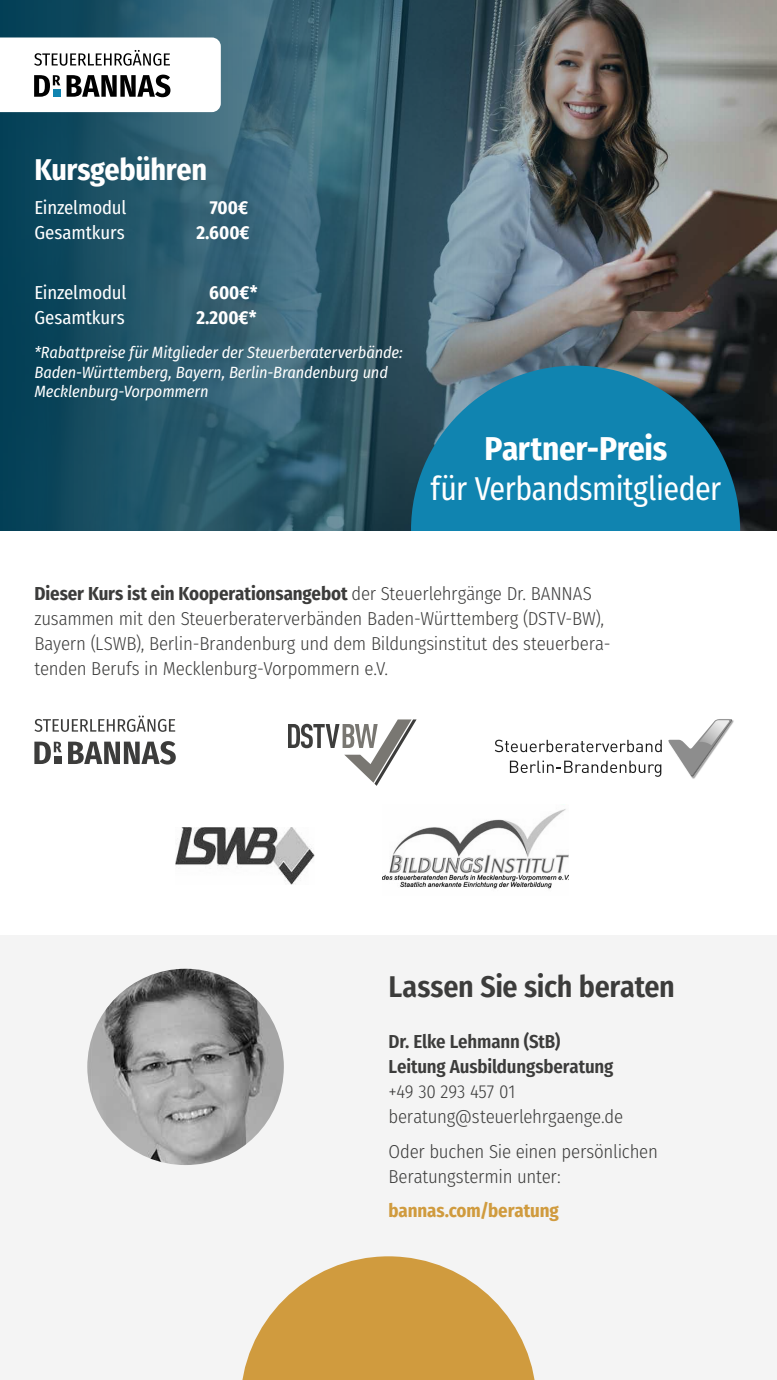
<style>
.page{position:relative;width:777px;height:1380px;background:#fff}
.page>*{position:absolute;margin:0;border:0;box-sizing:border-box;transform-origin:0 0}
.Einf__Abs{font:33px "Fira Sans Condensed";letter-spacing:-.02em;color:#fff;scale:.96 1}
.Einf__Abs-2{font:700 33px "Fira Sans Condensed";letter-spacing:-.015em;color:#fff}
.t1{font:600 30px "Fira Sans Condensed";letter-spacing:-.01em;color:#3c3c3b}
.Einf__Abs-3{font:700 30px "Fira Sans Condensed";letter-spacing:-.015em;color:#fff}
.t2{font:300 18.75px/25px "Fira Sans Condensed";letter-spacing:-.015em;color:#3c3c3b}
.t3{font:600 18.75px "Fira Sans Condensed";letter-spacing:-.01em;color:#3c3c3b}
.t4{font:18.75px "Fira Sans Condensed";letter-spacing:-.01em;color:#fff}
.t5{font:700 18.75px "Fira Sans Condensed";color:#fff}
.t6{font:700 18.75px "Fira Sans Condensed";letter-spacing:-.005em;color:#d09b3e}
.t7{font:italic 16.25px/19.5px "Fira Sans Condensed";letter-spacing:-.01em;color:#fff}
.s1{font-weight:700}
</style>
<div class="page">
<svg style="left:0;top:0;width:776px;height:531px;background:#3f5d69"></svg>
<div style="left:0;top:935px;width:776px;height:445px;background:#f4f4f4"></div>
<img style="left:87px;top:969px;width:197px;height:196px;border-radius:98px">
<svg style="left:0;top:38px;width:221px;height:74px"></svg>
<svg style="left:240px;top:1256px;width:296px;height:124px"></svg>
<div style="left:411px;top:366px;width:328px;height:328px;background:#1084b0;border-radius:50%"></div>
<div style="left:0;top:531px;width:776px;height:179px;background:#fff"></div>
<svg style="left:288px;top:719px;width:128px;height:67px"></svg>
<svg style="left:34px;top:741px;width:142px;height:24px"></svg>
<div style="left:54px;top:756px;width:7px;height:8px;background:#3c3c3b"></div>
<svg style="left:34px;top:716px;width:141px;height:16px"></svg>
<svg style="left:175px;top:827px;width:140px;height:58px"></svg>
<svg style="left:382px;top:809px;width:187px;height:80px"></svg>
<p class="Einf__Abs-3" style="left:34px;top:144px;width:174px">Kursgebühren</p>
<p class="t4" style="left:34px;top:194px;width:93px">Einzelmodul</p>
<p class="t5" style="left:209px;top:192px;width:40px">700€</p>
<p class="t4" style="left:34px;top:219px;width:92px">Gesamtkurs</p>
<p class="t5" style="left:196px;top:217px;width:55px">2.600€</p>
<p class="t4" style="left:34px;top:278px;width:93px">Einzelmodul</p>
<p class="t5" style="left:209px;top:276px;width:50px">600€*</p>
<p class="t4" style="left:34px;top:303px;width:92px">Gesamtkurs</p>
<p class="t5" style="left:196px;top:301px;width:62px">2.200€*</p>
<p class="t7" style="left:34px;top:342px;width:369px">*Rabattpreise für Mitglieder der Steuerberaterverbände:<br>Baden-Württemberg, Bayern, Berlin-Brandenburg und<br>Mecklenburg-Vorpommern</p>
<p class="Einf__Abs-2" style="left:484px;top:421px;width:184px">Partner-Preis</p>
<p class="Einf__Abs" style="left:430px;top:463px;width:304px">für Verbandsmitglieder</p>
<p class="t2" style="left:34px;top:581px;width:577px"><span class="s1">Dieser Kurs ist ein Kooperationsangebot</span> der Steuerlehrgänge Dr. BANNAS zusammen mit den Steuerberaterverbänden Baden-Württemberg (DSTV-BW), Bayern (LSWB), Berlin-Brandenburg und dem Bildungsinstitut des steuerbera&shy;tenden Berufs in Mecklenburg-Vorpommern e.V.</p>
<p class="t1" style="left:388px;top:962px;width:288px">Lassen Sie sich beraten</p>
<p class="t3" style="left:388px;top:1026px;width:173px">Dr. Elke Lehmann (StB)</p>
<p class="t3" style="left:388px;top:1051px;width:226px">Leitung Ausbildungsberatung</p>
<p class="t2" style="left:388px;top:1079px;width:128px">+49 30 293 457 01</p>
<p class="t2" style="left:388px;top:1104px;width:236px">beratung@steuerlehrgaenge.de</p>
<p class="t2" style="left:388px;top:1138px;width:271px">Oder buchen Sie einen persönlichen</p>
<p class="t2" style="left:388px;top:1163px;width:174px">Beratungstermin unter:</p>
<p class="t6" style="left:388px;top:1195px;width:172px">bannas.com/beratung</p>
</div>
